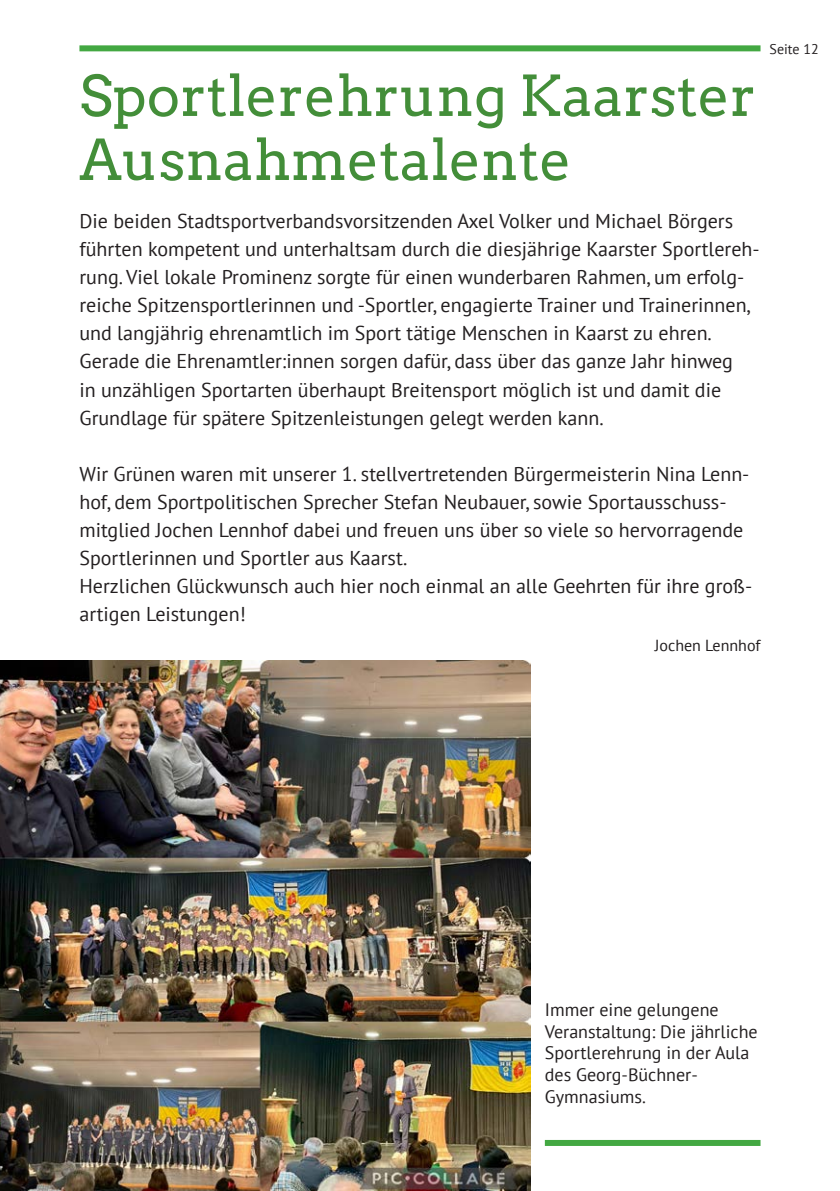
<style>
.page{position:relative;width:840px;height:1191px;background:#fff}
.page>*{position:absolute;margin:0;border:0;box-sizing:border-box;transform-origin:0 0}
.t1{font:56px/64px "Arvo";color:#438e39}
.t2{font:20px/28px "PT Sans";color:#231f20}
.t3{font:18px/21.6px "PT Sans";color:#231f20}
.t4{font:16px "PT Sans";color:#231f20}
.t5{font:14px "PT Sans";color:#231f20}
</style>
<div class="page">
<div style="left:79px;top:45px;width:681px;height:6px;background:#43a842"></div>
<div style="left:544px;top:1140px;width:216px;height:6px;background:#43a842"></div>
<img style="left:0;top:660px;width:530px;height:531px">
<h1 class="t1" style="left:79px;top:64px;width:677px">Sportlerehrung Kaarster<br>Ausnahmetalente</h1>
<p class="t5" style="left:769px;top:40px;width:50px">Seite 12</p>
<p class="t2" style="left:79px;top:207px;width:681px">Die beiden Stadtsportverbandsvorsitzenden Axel Volker und Michael Börgers führten kompetent und unterhaltsam durch die diesjährige Kaarster Sportlereh&shy;rung. Viel lokale Prominenz sorgte für einen wunderbaren Rahmen, um erfolg&shy;reiche Spitzensportlerinnen und -Sportler, engagierte Trainer und Trainerinnen, und langjährig ehrenamtlich im Sport tätige Menschen in Kaarst zu ehren.<br>Gerade die Ehrenamtler:innen sorgen dafür, dass über das ganze Jahr hinweg<br>in unzähligen Sportarten überhaupt Breitensport möglich ist und damit die Grundlage für spätere Spitzenleistungen gelegt werden kann.</p>
<p class="t2" style="left:79px;top:459px;width:674px">Wir Grünen waren mit unserer 1. stellvertretenden Bürgermeisterin Nina Lenn&shy;hof, dem Sportpolitischen Sprecher Stefan Neubauer, sowie Sportausschuss&shy;mitglied Jochen Lennhof dabei und freuen uns über so viele so hervorragende Sportlerinnen und Sportler aus Kaarst.<br>Herzlichen Glückwunsch auch hier noch einmal an alle Geehrten für ihre groß&shy;artigen Leistungen!</p>
<p class="t4" style="left:654px;top:635px;width:107px">Jochen Lennhof</p>
<p class="t3" style="left:544px;top:998px;width:214px">Immer eine gelungene<br>Veranstaltung: Die jährliche<br>Sportlerehrung in der Aula des Georg-Büchner-<br>Gymnasiums.</p>
</div>
